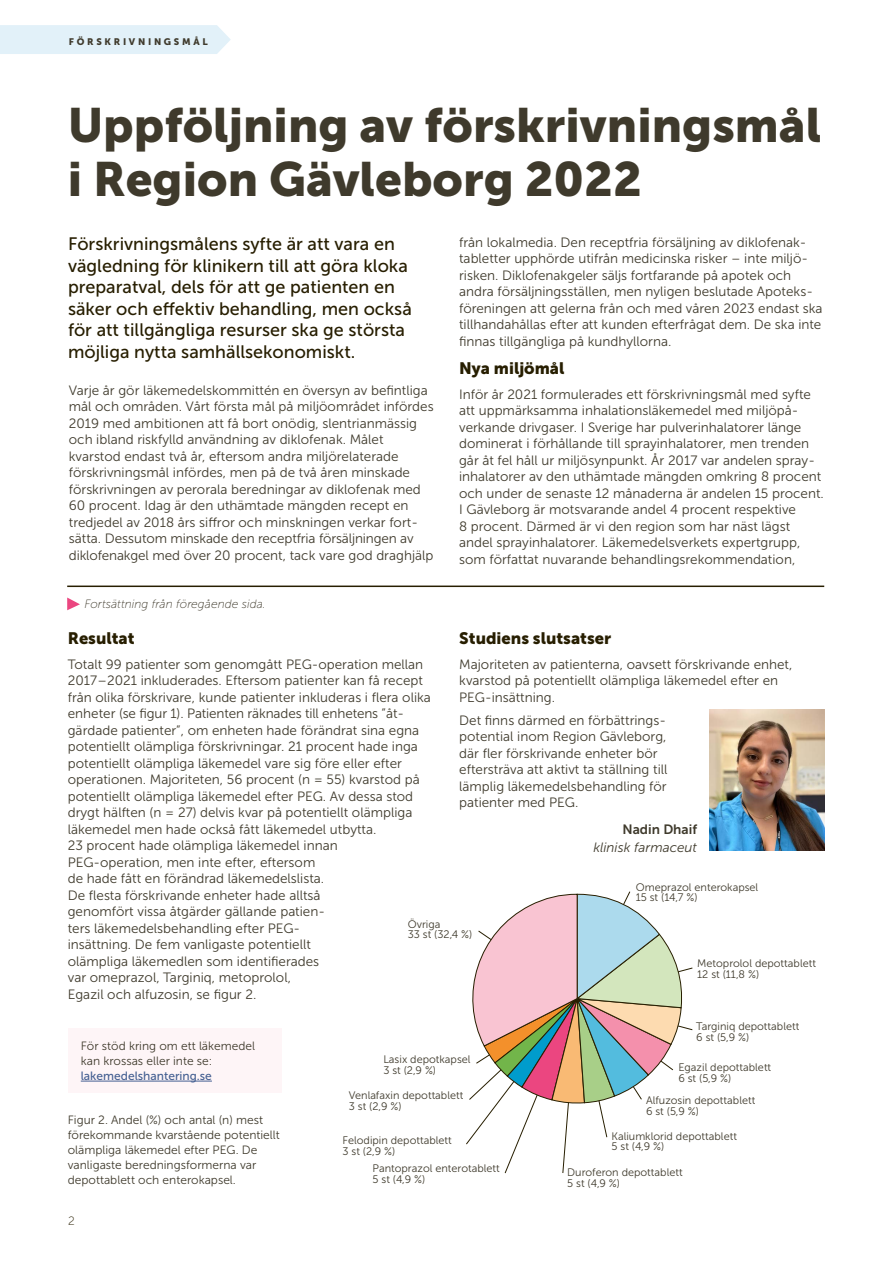
<style>
.page{position:relative;width:893px;height:1263px;background:#fff}
.page>*{position:absolute;margin:0;border:0;box-sizing:border-box;transform-origin:0 0}
.H1__Rubrik_fet_38{font:47.85px/54.2px "Museo Sans 900";color:#3f3a2c}
.p__Ingress{font:18px/21.6px "Museo Sans 500";color:#271e00}
.H2__Mellanrubrik{font:16.5px "Museo Sans 900";color:#271e00}
.p__Bröd_9_11{font:13.5px/16.5px "Museo Sans 300";color:#3f3a2c}
.p__titel{font:italic 13.5px "Museo Sans 300";color:#3f3a2c}
.p__Namn{font:13.5px "Museo Sans 700";color:#3f3a2c}
.P__Tabell_bröd{font:12px/15px "Museo Sans 300";color:#3f3a2c}
.P__Tabell_bröd-2{font:italic 12px "Museo Sans 100";color:#3f3a2c}
.t1{font:12px "Museo Sans 500";color:#456092}
.t2{font:12px "Museo Sans 100";color:#271e00}
.t3{font:10.95px/10.9px "Museo Sans 300";color:#3f3a2c}
.t4{font:9.45px "Museo Sans 900";letter-spacing:.285em;color:#3f3a2c}
</style>
<div class="page">
<div style="left:68px;top:1028px;width:214px;height:65px;background:#fef5f7"></div>
<img style="left:710px;top:710px;width:115px;height:141px">
<svg style="left:67px;top:597px;width:13px;height:13px"></svg>
<svg style="left:466px;top:891px;width:227px;height:283px"></svg>
<hr style="left:81px;top:1081px;width:131px;height:1px;background:#456092">
<hr style="left:67px;top:585px;width:757px;height:2px;background:#271e00">
<div style="left:0;top:25px;width:231px;height:29px;background:#e2f1f9"></div>
<p class="t4" style="left:69px;top:36px;width:140px">FÖRSKRIVNINGSMÅL</p>
<h1 class="H1__Rubrik_fet_38" style="left:68px;top:98px;width:755px">Uppföljning av förskrivningsmål i Region Gävleborg 2022</h1>
<p class="p__Ingress" style="left:68px;top:233px;width:345px">Förskrivningsmålens syfte är att vara en vägledning för klinikern till att göra kloka preparatval, dels för att ge patienten en säker och effektiv behandling, men också för att tillgängliga resurser ska ge största möjliga nytta samhällsekonomiskt.</p>
<p class="p__Bröd_9_11" style="left:69px;top:382px;width:366px">Varje år gör läkemedelskommittén en översyn av befintliga mål och områden. Vårt första mål på miljöområdet infördes 2019 med ambitionen att få bort onödig, slentrianmässig och ibland riskfylld användning av diklofenak. Målet kvarstod endast två år, eftersom andra miljörelaterade förskrivningsmål infördes, men på de två åren minskade förskrivningen av perorala beredningar av diklofenak med 60 procent. Idag är den uthämtade mängden recept en tredjedel av 2018 års siffror och minskningen verkar fort&shy;sätta. Dessutom minskade den receptfria försäljningen av diklofenakgel med över 20 procent, tack vare god draghjälp</p>
<p class="p__Bröd_9_11" style="left:459px;top:234px;width:365px">från lokalmedia. Den receptfria försäljning av diklofenak&shy;tabletter upphörde utifrån medicinska risker – inte miljö&shy;risken. Diklofenakgeler säljs fortfarande på apotek och andra försäljningsställen, men nyligen beslutade Apoteks&shy;föreningen att gelerna från och med våren 2023 endast ska tillhandahållas efter att kunden efterfrågat dem. De ska inte finnas tillgängliga på kundhyllorna.</p>
<h2 class="H2__Mellanrubrik" style="left:459px;top:359px;width:107px">Nya miljömål</h2>
<p class="p__Bröd_9_11" style="left:459px;top:386px;width:366px">Inför år 2021 formulerades ett förskrivningsmål med syfte att uppmärksamma inhalationsläkemedel med miljöpå&shy;verkande drivgaser. I Sverige har pulverinhalatorer länge dominerat i förhållande till sprayinhalatorer, men trenden går åt fel håll ur miljösynpunkt. År 2017 var andelen spray&shy;inhalatorer av den uthämtade mängden omkring 8 procent och under de senaste 12 månaderna är andelen 15 procent.<br>I Gävleborg är motsvarande andel 4 procent respektive<br>8 procent. Därmed är vi den region som har näst lägst andel sprayinhalatorer. Läkemedelsverkets expertgrupp, som författat nuvarande behandlingsrekommendation,</p>
<p class="P__Tabell_bröd-2" style="left:84px;top:598px;width:183px">Fortsättning från föregående sida.</p>
<h2 class="H2__Mellanrubrik" style="left:68px;top:629px;width:68px">Resultat</h2>
<p class="p__Bröd_9_11" style="left:68px;top:656px;width:365px">Totalt 99 patienter som genomgått PEG-operation mellan 2017 – 2021 inkluderades. Eftersom patienter kan få recept från olika förskrivare, kunde patienter inkluderas i flera olika enheter (se figur 1). Patienten räknades till enhetens ”åt&shy;gärdade patienter”, om enheten hade förändrat sina egna potentiellt olämpliga förskrivningar. 21 procent hade inga potentiellt olämpliga läkemedel vare sig före eller efter operationen. Majoriteten, 56 procent (n = 55) kvarstod på potentiellt olämpliga läkemedel efter PEG. Av dessa stod drygt hälften (n = 27) delvis kvar på potentiellt olämpliga läkemedel men hade också fått läkemedel utbytta.<br>23 procent hade olämpliga läkemedel innan PEG-operation, men inte efter, eftersom<br>de hade fått en förändrad läkemedelslista.<br>De flesta förskrivande enheter hade alltså<br>genomfört vissa åtgärder gällande patien-<br>ters läkemedelsbehandling efter PEG-<br>insättning. De fem vanligaste potentiellt<br>olämpliga läkemedlen som identifierades<br>var omeprazol, Targiniq, metoprolol,<br>Egazil och alfuzosin, se figur 2.</p>
<h2 class="H2__Mellanrubrik" style="left:459px;top:629px;width:154px">Studiens slutsatser</h2>
<p class="p__Bröd_9_11" style="left:459px;top:656px;width:335px">Majoriteten av patienterna, oavsett förskrivande enhet, kvarstod på potentiellt olämpliga läkemedel efter en<br>PEG-insättning.</p>
<p class="p__Bröd_9_11" style="left:459px;top:712px;width:210px">Det finns därmed en förbättrings&shy;potential inom Region Gävleborg, där fler förskrivande enheter bör eftersträva att aktivt ta ställning till lämplig läkemedelsbehandling för patienter med PEG.</p>
<p class="p__Namn" style="left:622px;top:821px;width:76px">Nadin Dhaif</p>
<p class="p__titel" style="left:593px;top:840px;width:105px">klinisk farmaceut</p>
<p class="t3" style="left:636px;top:881px;width:124px">Omeprazol enterokapsel<br>15 st (14,7 %)</p>
<p class="t3" style="left:408px;top:918px;width:66px">Övriga<br>33 st (32,4 %)</p>
<p class="t3" style="left:697px;top:958px;width:120px">Metoprolol depottablett<br>12 st (11,8 %)</p>
<p class="P__Tabell_bröd" style="left:81px;top:1038px;width:176px">För stöd kring om ett läkemedel kan krossas eller inte se:</p>
<p class="t1" style="left:81px;top:1069px;width:133px">lakemedelshantering.se</p>
<p class="P__Tabell_bröd" style="left:68px;top:1112px;width:214px">Figur 2. Andel (%) och antal (n) mest förekommande kvarstående potentiellt olämpliga läkemedel efter PEG. De vanligaste beredningsformerna var depottablett och enterokapsel.</p>
<p class="t2" style="left:68px;top:1214px;width:8px">2</p>
<p class="t3" style="left:383px;top:1053px;width:89px">Lasix depotkapsel<br>3 st (2,9 %)</p>
<p class="t3" style="left:349px;top:1090px;width:116px">Venlafaxin depottablett<br>3 st (2,9 %)</p>
<p class="t3" style="left:343px;top:1135px;width:111px">Felodipin depottablett<br>3 st (2,9 %)</p>
<p class="t3" style="left:372px;top:1163px;width:129px">Pantoprazol enterotablett<br>5 st (4,9 %)</p>
<p class="t3" style="left:696px;top:1021px;width:105px">Targiniq depottablett<br>6 st (5,9 %)</p>
<p class="t3" style="left:678px;top:1062px;width:94px">Egazil depottablett<br>6 st (5,9 %)</p>
<p class="t3" style="left:646px;top:1095px;width:111px">Alfuzosin depottablett<br>6 st (5,9 %)</p>
<p class="t3" style="left:611px;top:1130px;width:127px">Kaliumklorid depottablett<br>5 st (4,9 %)</p>
<p class="t3" style="left:567px;top:1167px;width:117px">Duroferon depottablett<br>5 st (4,9 %)</p>
</div>
